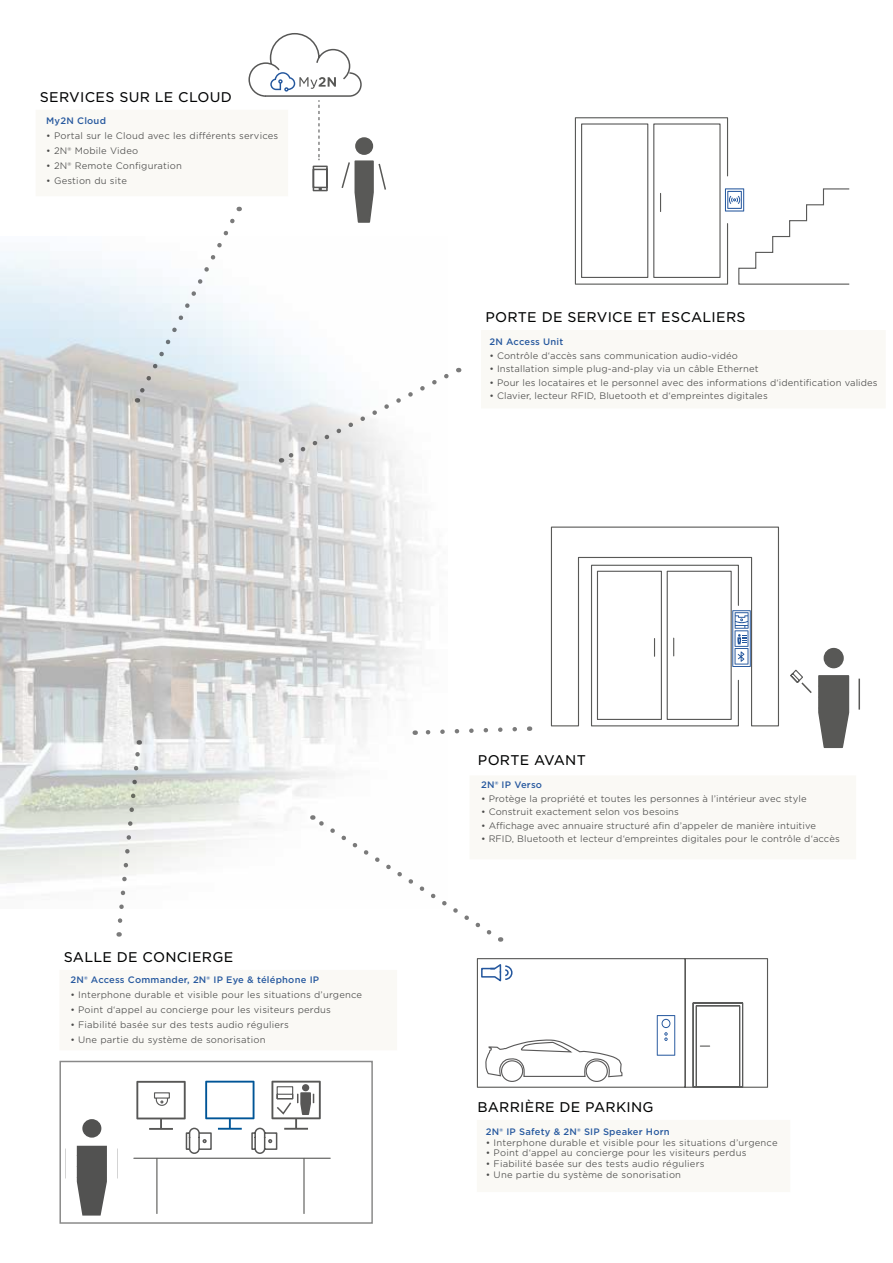
<style>
.page{position:relative;width:893px;height:1263px;background:#fff}
.page>*{position:absolute;margin:0;border:0;box-sizing:border-box;transform-origin:0 0}
.t1{font:13.5px "Gotham S Sm";letter-spacing:.02em;color:#010202}
.t2{font:13.5px "Gotham S Sm";letter-spacing:.02em;color:#020304}
.t3{font:300 9px "Gotham S Sm";letter-spacing:.01em;color:#4a4a49}
.t4{font:500 9px "Gotham S Sm";letter-spacing:.02em;color:#23569d}
</style>
<div class="page">
<img style="left:0;top:251px;width:427px;height:633px">
<div style="left:36px;top:110px;width:252px;height:86px;background:#faf9f5"></div>
<svg style="left:134px;top:207px;width:106px;height:196px"></svg>
<svg style="left:550px;top:526px;width:229px;height:201px"></svg>
<div style="left:470px;top:775px;width:386px;height:84px;background:#faf9f5"></div>
<div style="left:59px;top:970px;width:338px;height:80px;background:#faf9f5"></div>
<svg style="left:476px;top:958px;width:293px;height:130px"></svg>
<svg style="left:248px;top:33px;width:138px;height:190px"></svg>
<svg style="left:790px;top:647px;width:70px;height:101px"></svg>
<svg style="left:281px;top:370px;width:168px;height:93px"></svg>
<svg style="left:415px;top:725px;width:102px;height:11px"></svg>
<div style="left:477px;top:1120px;width:313px;height:72px;background:#faf9f5"></div>
<div style="left:481px;top:330px;width:405px;height:78px;background:#faf9f5"></div>
<svg style="left:590px;top:564px;width:161px;height:163px"></svg>
<svg style="left:312px;top:815px;width:189px;height:127px"></svg>
<svg style="left:115px;top:740px;width:28px;height:183px"></svg>
<svg style="left:574px;top:117px;width:276px;height:168px"></svg>
<svg style="left:76px;top:1119px;width:42px;height:96px"></svg>
<hr style="left:134px;top:1158px;width:196px;height:1px;background:#595957">
<hr style="left:156px;top:1158px;width:1px;height:55px;background:#595957">
<hr style="left:303px;top:1158px;width:2px;height:55px;background:#595957">
<div style="left:59px;top:1061px;width:314px;height:163px;border:2px solid #575756"></div>
<svg style="left:136px;top:1081px;width:185px;height:73px"></svg>
<h1 class="t2" style="left:40px;top:88px;width:193px">SERVICES SUR LE CLOUD</h1>
<p class="t4" style="left:46px;top:115px;width:61px">My2N Cloud</p>
<p class="t3" style="left:46px;top:130px;width:234px">• Portal sur le Cloud avec les différents services</p>
<p class="t3" style="left:46px;top:145px;width:93px">• 2N® Mobile Video</p>
<p class="t3" style="left:46px;top:160px;width:137px">• 2N® Remote Configuration</p>
<p class="t3" style="left:46px;top:175px;width:82px">• Gestion du site</p>
<h1 class="t1" style="left:485px;top:308px;width:262px">PORTE DE SERVICE ET ESCALIERS</h1>
<p class="t4" style="left:489px;top:336px;width:75px">2N Access Unit</p>
<p class="t3" style="left:489px;top:349px;width:250px">• Contrôle d‘accès sans communication audio-vidéo</p>
<p class="t3" style="left:489px;top:363px;width:271px">• Installation simple plug-and-play via un câble Ethernet</p>
<p class="t3" style="left:489px;top:376px;width:390px">• Pour les locataires et le personnel avec des informations d‘identification valides</p>
<p class="t3" style="left:489px;top:390px;width:280px">• Clavier, lecteur RFID, Bluetooth et d‘empreintes digitales</p>
<h1 class="t1" style="left:64px;top:948px;width:171px">SALLE DE CONCIERGE</h1>
<p class="t4" style="left:70px;top:974px;width:250px">2N® Access Commander, 2N® IP Eye &amp; téléphone IP</p>
<p class="t3" style="left:70px;top:989px;width:293px">• Interphone durable et visible pour les situations d’urgence</p>
<p class="t3" style="left:70px;top:1004px;width:262px">• Point d‘appel au concierge pour les visiteurs perdus</p>
<p class="t3" style="left:70px;top:1019px;width:220px">• Fiabilité basée sur des tests audio réguliers</p>
<p class="t3" style="left:70px;top:1034px;width:197px">• Une partie du système de sonorisation</p>
<h1 class="t1" style="left:478px;top:751px;width:109px">PORTE AVANT</h1>
<p class="t4" style="left:481px;top:779px;width:63px">2N® IP Verso</p>
<p class="t3" style="left:481px;top:792px;width:327px">• Protège la propriété et toutes les personnes à l’intérieur avec style</p>
<p class="t3" style="left:481px;top:806px;width:199px">• Construit exactement selon vos besoins</p>
<p class="t3" style="left:481px;top:819px;width:336px">• Affichage avec annuaire structuré afin d’appeler de manière intuitive</p>
<p class="t3" style="left:481px;top:833px;width:360px">• RFID, Bluetooth et lecteur d‘empreintes digitales pour le contrôle d‘accès</p>
<h1 class="t1" style="left:477px;top:1098px;width:178px">BARRIÈRE DE PARKING</h1>
<p class="t4" style="left:486px;top:1125px;width:185px">2N® IP Safety &amp; 2N® SIP Speaker Horn</p>
<p class="t3" style="left:486px;top:1136px;width:293px">• Interphone durable et visible pour les situations d’urgence</p>
<p class="t3" style="left:486px;top:1147px;width:262px">• Point d‘appel au concierge pour les visiteurs perdus</p>
<p class="t3" style="left:486px;top:1158px;width:220px">• Fiabilité basée sur des tests audio réguliers</p>
<p class="t3" style="left:486px;top:1169px;width:197px">• Une partie du système de sonorisation</p>
</div>
